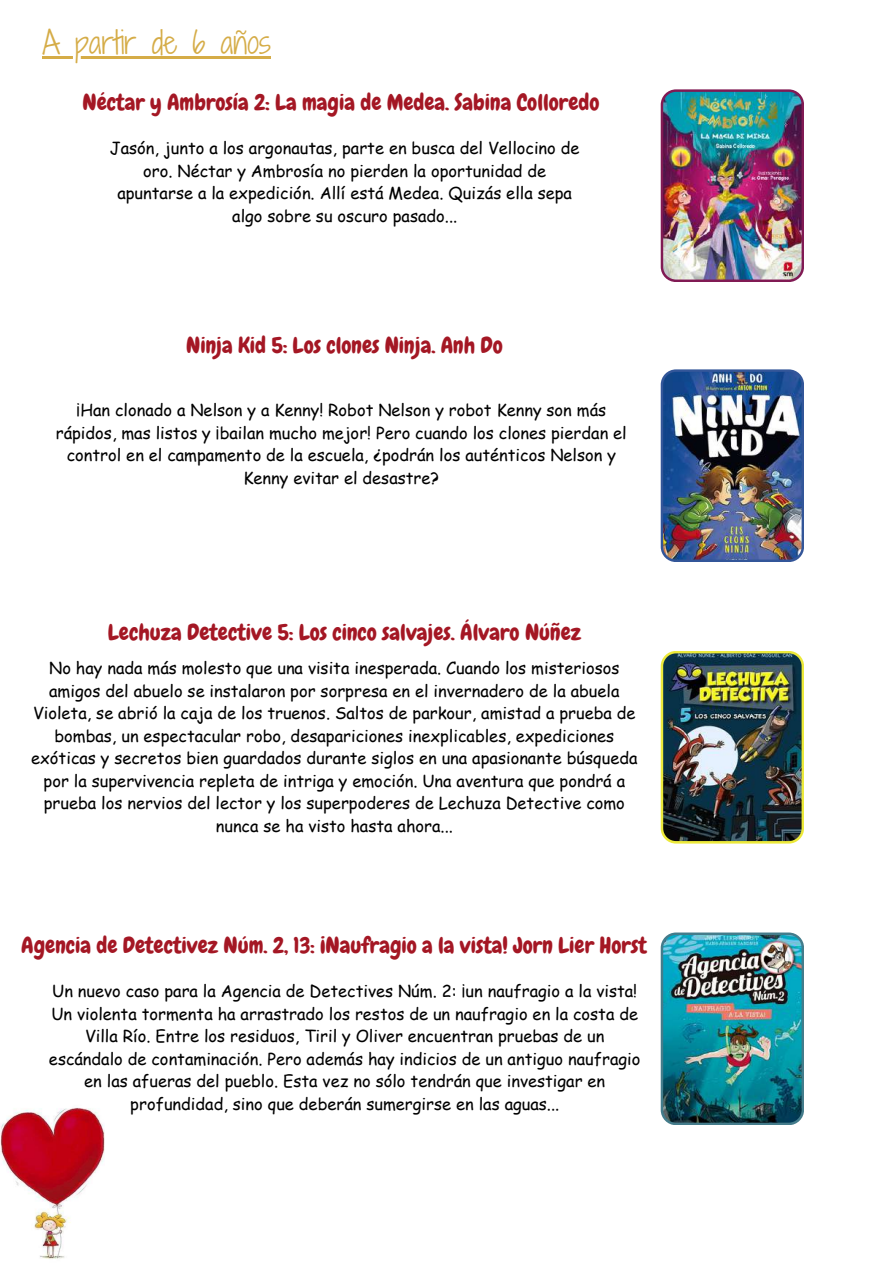
<style>
.page{position:relative;width:893px;height:1264px;background:#fff}
.page>*{position:absolute;margin:0;border:0;box-sizing:border-box;transform-origin:0 0}
.t1{font:30px "Shadows Into Light Two";color:#d5ac47}
.t2{font:22.5px "Chewy";color:#a41724}
.t3{font:16.5px/22.5px "Comic Sans MS";color:#000;text-align:center}
</style>
<div class="page">
<img style="left:0;top:1107px;width:105px;height:152px">
<img style="left:660px;top:89px;width:144px;height:193px">
<img style="left:660px;top:369px;width:144px;height:193px">
<img style="left:660px;top:651px;width:144px;height:192px">
<img style="left:660px;top:932px;width:144px;height:192px">
<hr style="left:42px;top:56px;width:229px;height:2px;background:#d5ac47">
<h1 class="t1" style="left:42px;top:20px;width:230px">A partir de 6 años</h1>
<h2 class="t2" style="left:83px;top:88px;width:518px">Néctar y Ambrosía 2: La magia de Medea. Sabina Colloredo</h2>
<p class="t3" style="left:110px;top:136px;width:471px">Jasón, junto a los argonautas, parte en busca del Vellocino de oro. Néctar y Ambrosía no pierden la oportunidad de apuntarse a la expedición. Allí está Medea. Quizás ella sepa algo sobre su oscuro pasado...</p>
<h2 class="t2" style="left:186px;top:331px;width:318px">Ninja Kid 5: Los clones Ninja. Anh Do</h2>
<p class="t3" style="left:56px;top:398px;width:572px">¡Han clonado a Nelson y a Kenny! Robot Nelson y robot Kenny son más rápidos, mas listos y ¡bailan mucho mejor! Pero cuando los clones pierdan el control en el campamento de la escuela, ¿podrán los auténticos Nelson y Kenny evitar el desastre?</p>
<h2 class="t2" style="left:108px;top:617px;width:474px">Lechuza Detective 5: Los cinco salvajes. Álvaro Núñez</h2>
<p class="t3" style="left:31px;top:656px;width:607px">No hay nada más molesto que una visita inesperada. Cuando los misteriosos amigos del abuelo se instalaron por sorpresa en el invernadero de la abuela Violeta, se abrió la caja de los truenos. Saltos de parkour, amistad a prueba de bombas, un espectacular robo, desapariciones inexplicables, expediciones exóticas y secretos bien guardados durante siglos en una apasionante búsqueda por la supervivencia repleta de intriga y emoción. Una aventura que pondrá a prueba los nervios del lector y los superpoderes de Lechuza Detective como nunca se ha visto hasta ahora...</p>
<h2 class="t2" style="left:21px;top:930px;width:627px">Agencia de Detectivez Núm. 2, 13: ¡Naufragio a la vista! Jorn Lier Horst</h2>
<p class="t3" style="left:49px;top:979px;width:593px">Un nuevo caso para la Agencia de Detectives Núm. 2: ¡un naufragio a la vista!<br>Un violenta tormenta ha arrastrado los restos de un naufragio en la costa de Villa Río. Entre los residuos, Tiril y Oliver encuentran pruebas de un escándalo de contaminación. Pero además hay indicios de un antiguo naufragio en las afueras del pueblo. Esta vez no sólo tendrán que investigar en profundidad, sino que deberán sumergirse en las aguas...</p>
</div>
